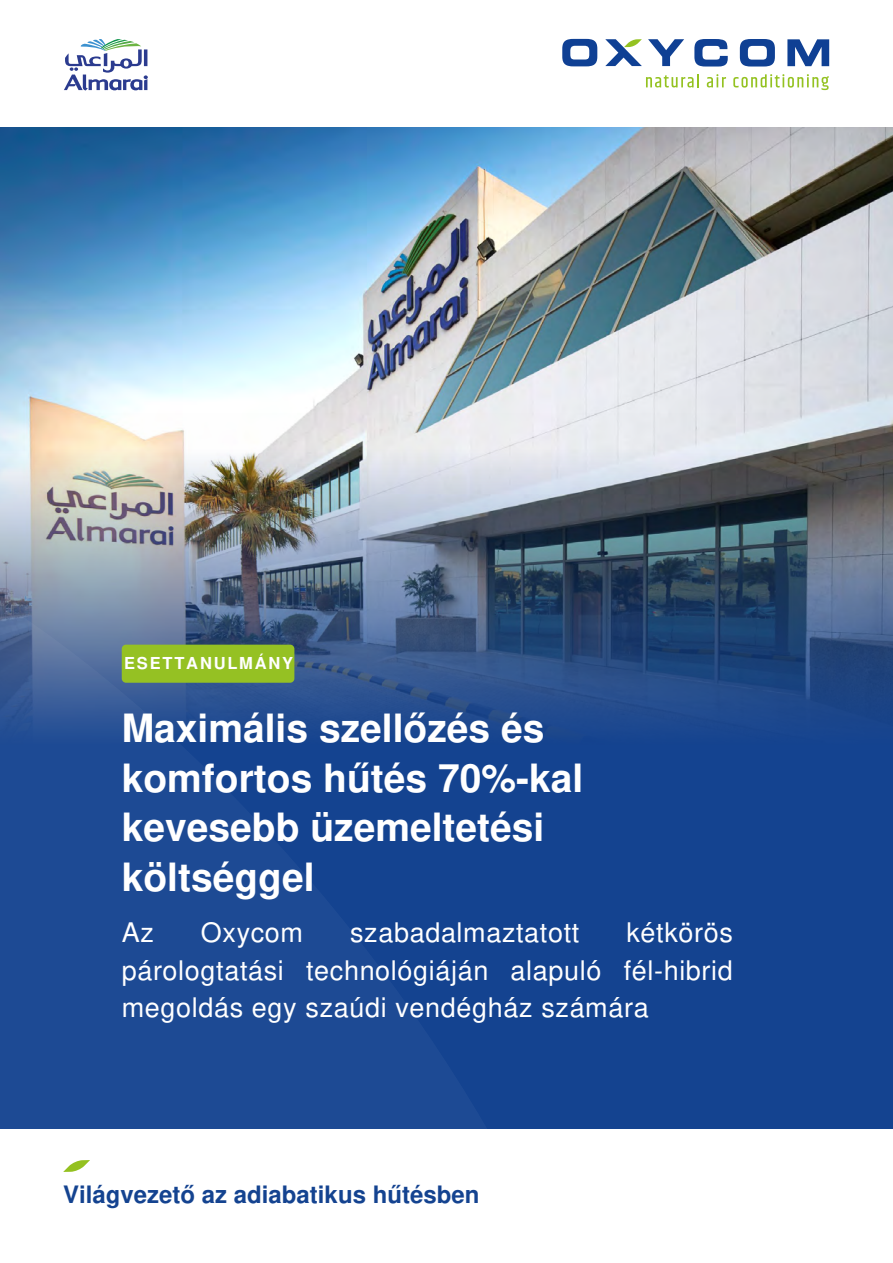
<style>
.page{position:relative;width:893px;height:1263px;background:#fff}
.page>*{position:absolute;margin:0;border:0;box-sizing:border-box;transform-origin:0 0}
.t1{font:700 39px/49.7px "Nimbus San L";color:#fff}
.t2{font:27px/37.3px "Nimbus San L";letter-spacing:.025em;color:#fff;text-align:justify}
.t3{font:700 24px "Nimbus San L";color:#144390}
.t4{font:700 16.5px "Nimbus San L";letter-spacing:.11em;color:#fff}
</style>
<div class="page">
<img style="left:0;top:128px;width:893px;height:682px">
<img style="left:1px;top:413px;width:892px;height:410px">
<div style="left:1px;top:823px;width:892px;height:306px;background:#144390"></div>
<svg style="left:1px;top:551px;width:549px;height:272px;background:#395b91"></svg>
<svg style="left:646px;top:74px;width:53px;height:14px"></svg>
<svg style="left:707px;top:74px;width:122px;height:16px"></svg>
<svg style="left:694px;top:39px;width:81px;height:28px"></svg>
<svg style="left:787px;top:39px;width:42px;height:27px"></svg>
<svg style="left:562px;top:39px;width:35px;height:27px"></svg>
<svg style="left:648px;top:39px;width:36px;height:27px"></svg>
<svg style="left:605px;top:39px;width:37px;height:27px"></svg>
<svg style="left:63px;top:1160px;width:27px;height:12px"></svg>
<svg style="left:64px;top:39px;width:84px;height:51px"></svg>
<div style="left:122px;top:645px;width:172px;height:38px;background:#95c123;border-radius:4px"></div>
<p class="t4" style="left:124px;top:651px;width:171px">ESETTANULMÁNY</p>
<h1 class="t1" style="left:122px;top:702px;width:463px">Maximális szellőzés és komfortos hűtés 70%-kal kevesebb üzemeltetési költséggel</h1>
<p class="t2" style="left:122px;top:913px;width:34px">Az</p>
<p class="t2" style="left:201px;top:913px;width:104px">Oxycom</p>
<p class="t2" style="left:350px;top:913px;width:231px">szabadalmaztatott</p>
<p class="t2" style="left:122px;top:913px;width:613px;text-indent:505px">kétkörös párologtatási technológiáján alapuló fél-hibrid megoldás egy szaúdi vendégház számára</p>
<p class="t3" style="left:63px;top:1177px;width:418px">Világvezető az adiabatikus hűtésben</p>
</div>
